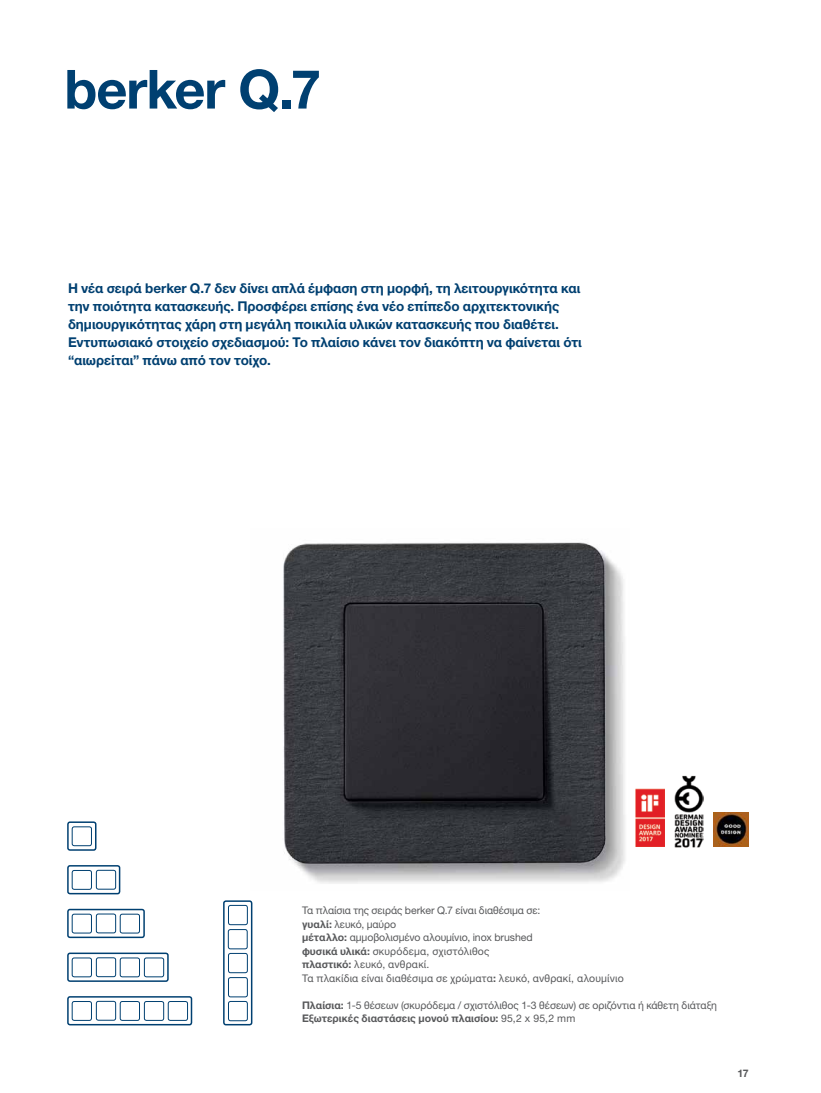
<style>
.page{position:relative;width:821px;height:1093px;background:#fff}
.page>*{position:absolute;margin:0;border:0;box-sizing:border-box;transform-origin:0 0}
.t1{font:700 54px "Helvetica Neue LTW1 G";letter-spacing:-.02em;color:#004071}
.t2{font:700 13.5px/18px "Helvetica Neue LTW1 G";letter-spacing:-.005em;color:#004071}
.t3{font:10.5px/13.5px "Helvetica Neue LTW1 G";color:#58595b}
.t4{font:700 10.5px "Helvetica Neue LTW1 G";color:#58595b}
.s1{font-weight:700}
</style>
<div class="page">
<img style="left:283px;top:542px;width:342px;height:342px">
<img style="left:714px;top:813px;width:34px;height:33px">
<img style="left:635px;top:788px;width:29px;height:58px">
<img style="left:674px;top:775px;width:29px;height:73px">
<div style="left:72px;top:826px;width:20px;height:20px;border:1px solid #004071;border-radius:2px"></div>
<div style="left:67px;top:821px;width:29px;height:30px;border:2px solid #004071;border-radius:2px"></div>
<div style="left:72px;top:870px;width:20px;height:20px;border:1px solid #004071;border-radius:2px"></div>
<div style="left:67px;top:865px;width:53px;height:29px;border:2px solid #004071;border-radius:2px"></div>
<div style="left:96px;top:870px;width:20px;height:19px;border:1px solid #004071;border-radius:2px"></div>
<div style="left:72px;top:914px;width:20px;height:19px;border:1px solid #004071;border-radius:2px"></div>
<div style="left:67px;top:909px;width:78px;height:29px;border:2px solid #004071;border-radius:2px"></div>
<div style="left:96px;top:913px;width:20px;height:20px;border:1px solid #004071;border-radius:2px"></div>
<div style="left:120px;top:914px;width:20px;height:19px;border:1px solid #004071;border-radius:2px"></div>
<div style="left:72px;top:957px;width:20px;height:20px;border:1px solid #004071;border-radius:2px"></div>
<div style="left:67px;top:952px;width:102px;height:30px;border:2px solid #004071;border-radius:2px"></div>
<div style="left:96px;top:957px;width:20px;height:20px;border:1px solid #004071;border-radius:2px"></div>
<div style="left:120px;top:957px;width:20px;height:20px;border:1px solid #004071;border-radius:2px"></div>
<div style="left:144px;top:957px;width:20px;height:20px;border:1px solid #004071;border-radius:2px"></div>
<div style="left:72px;top:1001px;width:20px;height:20px;border:1px solid #004071;border-radius:2px"></div>
<div style="left:67px;top:996px;width:125px;height:29px;border:2px solid #004071;border-radius:2px"></div>
<div style="left:96px;top:1001px;width:20px;height:19px;border:1px solid #004071;border-radius:2px"></div>
<div style="left:120px;top:1001px;width:20px;height:20px;border:1px solid #004071;border-radius:2px"></div>
<div style="left:144px;top:1001px;width:20px;height:20px;border:1px solid #004071;border-radius:2px"></div>
<div style="left:168px;top:1001px;width:20px;height:20px;border:1px solid #004071;border-radius:2px"></div>
<div style="left:228px;top:905px;width:20px;height:20px;border:1px solid #004071;border-radius:2px"></div>
<div style="left:223px;top:900px;width:29px;height:125px;border:2px solid #004071;border-radius:2px"></div>
<div style="left:228px;top:929px;width:19px;height:20px;border:1px solid #004071;border-radius:2px"></div>
<div style="left:228px;top:953px;width:20px;height:20px;border:1px solid #004071;border-radius:2px"></div>
<div style="left:228px;top:977px;width:20px;height:20px;border:1px solid #004071;border-radius:2px"></div>
<div style="left:228px;top:1001px;width:20px;height:20px;border:1px solid #004071;border-radius:2px"></div>
<h1 class="t1" style="left:64px;top:56px;width:258px">berker Q.7</h1>
<p class="t2" style="left:68px;top:279px;width:515px">Η νέα σειρά berker Q.7 δεν δίνει απλά έμφαση στη μορφή, τη λειτουργικότητα και την ποιότητα κατασκευής. Προσφέρει επίσης ένα νέο επίπεδο αρχιτεκτονικής δημιουργικότητας χάρη στη μεγάλη ποικιλία υλικών κατασκευής που διαθέτει.<br>Εντυπωσιακό στοιχείο σχεδιασμού: Το πλαίσιο κάνει τον διακόπτη να φαίνεται ότι “αιωρείται” πάνω από τον τοίχο.</p>
<p class="t3" style="left:302px;top:903px;width:323px">Τα πλαίσια της σειράς berker Q.7 είναι διαθέσιμα σε:<br><span class="s1">γυαλί:</span> λευκό, μαύρο<br><span class="s1">μέταλλο:</span> αμμοβολισμένο αλουμίνιο, inox brushed<br><span class="s1">φυσικά υλικά:</span> σκυρόδεμα, σχιστόλιθος<br><span class="s1">πλαστικό:</span> λευκό, ανθρακί.<br>Τα πλακίδια είναι διαθέσιμα σε χρώματα<span class="s1">:</span> λευκό, ανθρακί, αλουμίνιο</p>
<p class="t3" style="left:302px;top:998px;width:416px"><span class="s1">Πλαίσια:</span> 1-5 θέσεων (σκυρόδεμα / σχιστόλιθος 1-3 θέσεων) σε οριζόντια ή κάθετη διάταξη<br><span class="s1">Εξωτερικές διαστάσεις μονού πλαισίου:</span> 95,2 x 95,2 mm</p>
<p class="t4" style="left:737px;top:1066px;width:13px">17</p>
</div>
